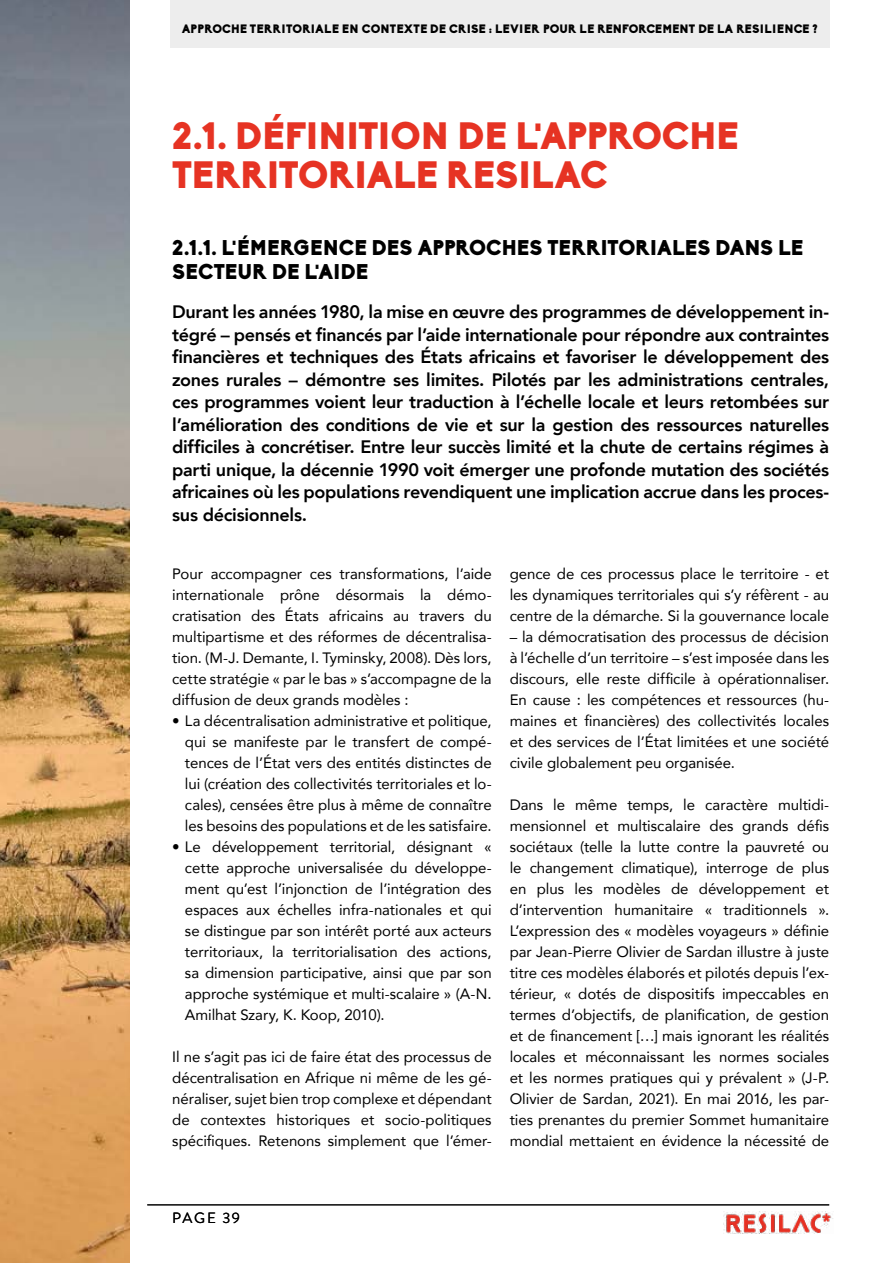
<style>
.page{position:relative;width:893px;height:1263px;background:#fff}
.page>*{position:absolute;margin:0;border:0;box-sizing:border-box;transform-origin:0 0}
.t1{font:900 37.5px/39px "Biko";letter-spacing:-.015em;color:#e63323}
.t2{font:900 21px/24px "Biko";letter-spacing:-.01em;color:#000}
.t3{font:800 18px/22.5px "Avenir";letter-spacing:-.015em;color:#000;text-align:justify}
.t4{font:15px/21px "Avenir";letter-spacing:-.005em;color:#000;text-align:justify}
.t5{font:15px "Brandon Grotesque";letter-spacing:.11em;color:#000}
.t6{font:900 12px "Biko";letter-spacing:.01em;color:#000}
</style>
<div class="page">
<img style="left:724px;top:1212px;width:109px;height:21px">
<img style="left:0;top:0;width:130px;height:1263px">
<div style="left:170px;top:0;width:659px;height:48px;background:#ededed"></div>
<hr style="left:147px;top:1204px;width:682px;height:1px;background:#000">
<p class="t6" style="left:182px;top:22px;width:637px">APPROCHE TERRITORIALE EN CONTEXTE DE CRISE : LEVIER POUR LE RENFORCEMENT DE LA RESILIENCE ?</p>
<h1 class="t1" style="left:172px;top:117px;width:568px">2.1. DÉFINITION DE L'APPROCHE<br>TERRITORIALE RESILAC</h1>
<h2 class="t2" style="left:172px;top:236px;width:633px">2.1.1. L'ÉMERGENCE DES APPROCHES TERRITORIALES DANS LE<br>SECTEUR DE L'AIDE</h2>
<p class="t3" style="left:172px;top:301px;width:658px">Durant les années 1980, la mise en œuvre des programmes de développement in&shy;tégré – pensés et financés par l’aide internationale pour répondre aux contraintes financières et techniques des États africains et favoriser le développement des zones rurales – démontre ses limites. Pilotés par les administrations centrales, ces programmes voient leur traduction à l’échelle locale et leurs retombées sur l’amélioration des conditions de vie et sur la gestion des ressources naturelles difficiles à concrétiser. Entre leur succès limité et la chute de certains régimes à parti unique, la décennie 1990 voit émerger une profonde mutation des sociétés africaines où les populations revendiquent une implication accrue dans les proces&shy;sus décisionnels.</p>
<p class="t4" style="left:172px;top:563px;width:321px">Pour accompagner ces transformations, l’aide internationale prône désormais la démo&shy;cratisation des États africains au travers du multipartisme et des réformes de décentralisa&shy;tion. (M-J. Demante, I. Tyminsky, 2008). Dès lors, cette stratégie « par le bas » s’accompagne de la diffusion de deux grands modèles :</p>
<p class="t4" style="left:185px;top:710px;width:308px;text-indent:-13px">• La décentralisation administrative et politique, qui se manifeste par le transfert de compé&shy;tences de l’État vers des entités distinctes de lui (création des collectivités territoriales et lo&shy;cales), censées être plus à même de connaître les besoins des populations et de les satisfaire.</p>
<p class="t4" style="left:185px;top:836px;width:308px;text-indent:-13px">• Le développement territorial, désignant « cette approche universalisée du développe&shy;ment qu’est l’injonction de l’intégration des espaces aux échelles infra-nationales et qui se distingue par son intérêt porté aux acteurs territoriaux, la territorialisation des actions, sa dimension participative, ainsi que par son approche systémique et multi-scalaire » (A-N.<br>Amilhat Szary, K. Koop, 2010).</p>
<p class="t4" style="left:172px;top:1046px;width:321px">Il ne s’agit pas ici de faire état des processus de décentralisation en Afrique ni même de les gé&shy;néraliser, sujet bien trop complexe et dépendant de contextes historiques et socio-politiques spécifiques. Retenons simplement que l’émer-</p>
<p class="t4" style="left:510px;top:563px;width:321px">gence de ces processus place le territoire - et les dynamiques territoriales qui s’y réfèrent - au centre de la démarche. Si la gouvernance locale</p>
<p class="t4" style="left:510px;top:626px;width:321px">– la démocratisation des processus de décision à l’échelle d’un territoire – s’est imposée dans les discours, elle reste difficile à opérationnaliser.<br>En cause : les compétences et ressources (hu&shy;maines et financières) des collectivités locales et des services de l’État limitées et une société civile globalement peu organisée.</p>
<p class="t4" style="left:510px;top:794px;width:321px">Dans le même temps, le caractère multidi&shy;mensionnel et multiscalaire des grands défis sociétaux (telle la lutte contre la pauvreté ou le changement climatique), interroge de plus en plus les modèles de développement et d’intervention humanitaire « traditionnels ».<br>L’expression des « modèles voyageurs » définie par Jean-Pierre Olivier de Sardan illustre à juste titre ces modèles élaborés et pilotés depuis l’ex&shy;térieur, « dotés de dispositifs impeccables en termes d’objectifs, de planification, de gestion et de financement […] mais ignorant les réalités locales et méconnaissant les normes sociales et les normes pratiques qui y prévalent » (J-P.<br>Olivier de Sardan, 2021). En mai 2016, les par&shy;ties prenantes du premier Sommet humanitaire mondial mettaient en évidence la nécessité de</p>
<p class="t5" style="left:172px;top:1207px;width:69px">PAGE 39</p>
</div>
